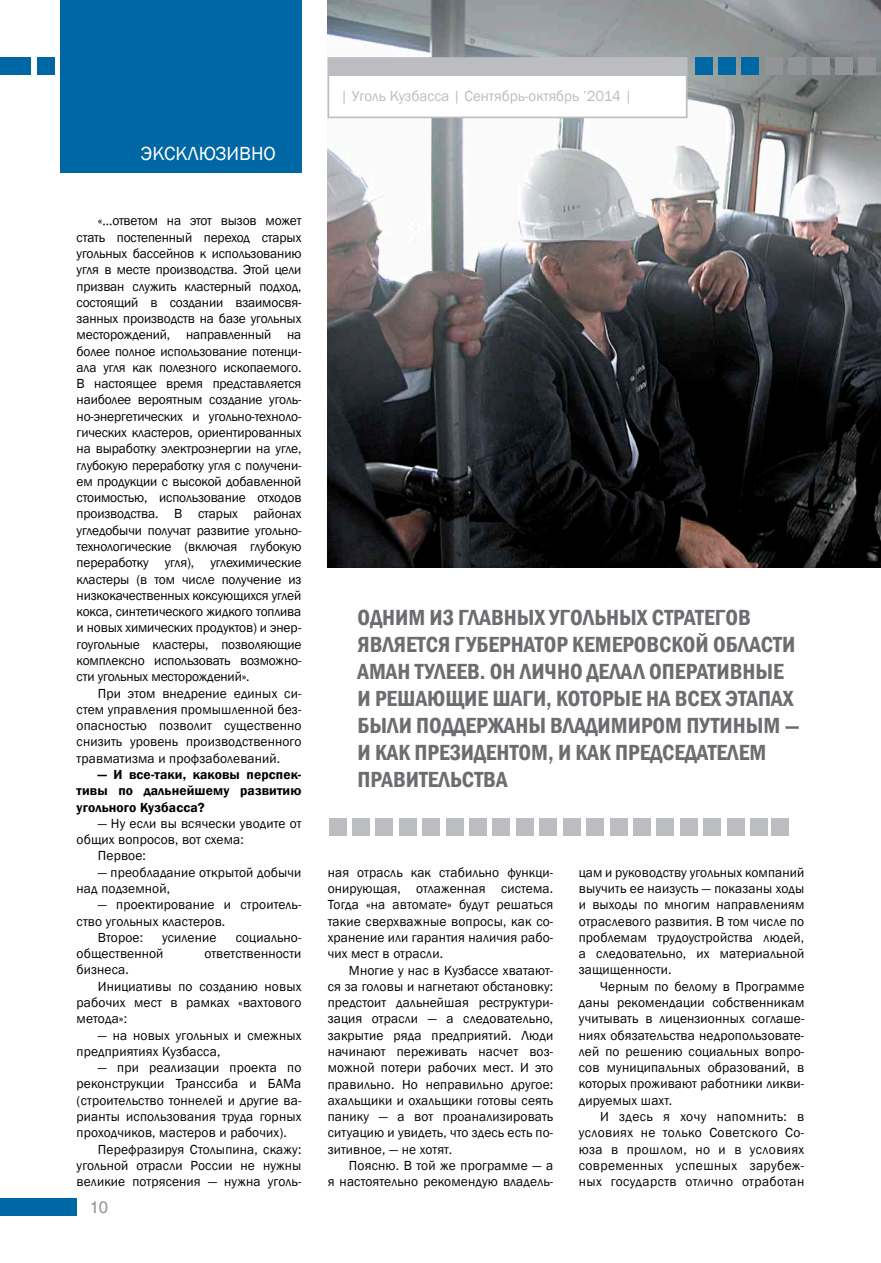
<style>
.page{position:relative;width:881px;height:1263px;background:#fff}
.page>*{position:absolute;margin:0;border:0;box-sizing:border-box;transform-origin:0 0}
.t1{font:600 condensed 22.5px/27px "Franklin Gothic";color:#6d6d71}
.t2{font:19.5px "Franklin Gothic";color:#fff}
.t3{font:16.5px "Helios";color:#939498}
.t4{font:15px "Franklin Gothic";color:#bbbdc0}
.t5{font:13.5px/16.4px "Franklin Gothic";letter-spacing:.01em;color:#000;text-align:justify}
.t6{font:600 13.5px/16.4px "Franklin Gothic";letter-spacing:.01em;color:#000;text-align:justify}
</style>
<div class="page">
<img style="left:327px;top:0;width:553px;height:568px">
<svg style="left:327px;top:57px;width:360px;height:61px"></svg>
<div style="left:858px;top:58px;width:17px;height:17px;background:#939498"></div>
<div style="left:327px;top:59px;width:359px;height:17px;background:#bbbdc0"></div>
<div style="left:0;top:1198px;width:77px;height:17px;background:#0067a5"></div>
<div style="left:835px;top:58px;width:17px;height:17px;background:#939498"></div>
<div style="left:811px;top:58px;width:17px;height:17px;background:#939498"></div>
<div style="left:788px;top:58px;width:17px;height:17px;background:#939498"></div>
<div style="left:765px;top:58px;width:17px;height:17px;background:#939498"></div>
<div style="left:741px;top:58px;width:17px;height:17px;background:#0067a5"></div>
<div style="left:718px;top:58px;width:17px;height:17px;background:#0067a5"></div>
<div style="left:694px;top:58px;width:17px;height:17px;background:#0067a5"></div>
<div style="left:37px;top:58px;width:17px;height:17px;background:#0067a5"></div>
<div style="left:0;top:58px;width:30px;height:17px;background:#0067a5"></div>
<div style="left:60px;top:1px;width:242px;height:172px;background:#0067a5"></div>
<div style="left:446px;top:819px;width:17px;height:17px;background:#bbbdc0"></div>
<div style="left:422px;top:819px;width:17px;height:17px;background:#bbbdc0"></div>
<div style="left:399px;top:819px;width:17px;height:17px;background:#bbbdc0"></div>
<div style="left:376px;top:819px;width:17px;height:17px;background:#bbbdc0"></div>
<div style="left:352px;top:819px;width:17px;height:17px;background:#bbbdc0"></div>
<div style="left:329px;top:819px;width:17px;height:17px;background:#bbbdc0"></div>
<div style="left:469px;top:819px;width:17px;height:17px;background:#bbbdc0"></div>
<div style="left:492px;top:819px;width:17px;height:17px;background:#bbbdc0"></div>
<div style="left:516px;top:819px;width:17px;height:17px;background:#bbbdc0"></div>
<div style="left:539px;top:819px;width:17px;height:17px;background:#bbbdc0"></div>
<div style="left:563px;top:819px;width:17px;height:17px;background:#bbbdc0"></div>
<div style="left:586px;top:819px;width:17px;height:17px;background:#bbbdc0"></div>
<div style="left:609px;top:819px;width:17px;height:17px;background:#bbbdc0"></div>
<div style="left:633px;top:819px;width:17px;height:17px;background:#bbbdc0"></div>
<div style="left:656px;top:819px;width:17px;height:17px;background:#bbbdc0"></div>
<div style="left:680px;top:819px;width:17px;height:17px;background:#bbbdc0"></div>
<div style="left:703px;top:819px;width:17px;height:17px;background:#bbbdc0"></div>
<div style="left:726px;top:819px;width:17px;height:17px;background:#bbbdc0"></div>
<div style="left:750px;top:819px;width:17px;height:17px;background:#bbbdc0"></div>
<div style="left:771px;top:819px;width:17px;height:17px;background:#bbbdc0"></div>
<h2 class="t2" style="left:141px;top:141px;width:136px">ЭКСКЛЮЗИВНО</h2>
<p class="t5" style="left:77px;top:213px;width:226px;text-indent:21px">«…ответом на этот вызов может стать постепенный переход старых угольных бассейнов к использованию угля в месте производства. Этой цели призван служить кластерный подход, состоящий в создании взаимосвя&shy;занных производств на базе угольных месторождений, направленный на более полное использование потенци&shy;ала угля как полезного ископаемого.<br>В настоящее время представляется наиболее вероятным создание уголь&shy;но-энергетических и угольно-техноло&shy;гических кластеров, ориентированных на выработку электроэнергии на угле, глубокую переработку угля с получени&shy;ем продукции с высокой добавленной стоимостью, использование отходов производства. В старых районах угледобычи получат развитие угольно&shy;технологические (включая глубокую переработку угля), углехимические кластеры (в том числе получение из низкокачественных коксующихся углей кокса, синтетического жидкого топлива и новых химических продуктов) и энер&shy;гоугольные кластеры, позволяющие комплексно использовать возможно&shy;сти угольных месторождений».</p>
<p class="t5" style="left:77px;top:685px;width:226px;text-indent:21px">При этом внедрение единых си&shy;стем управления промышленной без&shy;опасностью позволит существенно снизить уровень производственного травматизма и профзаболеваний.</p>
<p class="t6" style="left:77px;top:766px;width:226px;text-indent:21px">— И все-таки, каковы перспек&shy;тивы по дальнейшему развитию угольного Кузбасса?</p>
<p class="t5" style="left:98px;top:815px;width:205px">— Ну если вы всячески уводите от</p>
<p class="t5" style="left:77px;top:832px;width:169px">общих вопросов, вот схема:</p>
<p class="t5" style="left:98px;top:848px;width:50px">Первое:</p>
<p class="t5" style="left:77px;top:864px;width:226px;text-indent:21px">— преобладание открытой добычи над подземной,</p>
<p class="t5" style="left:98px;top:897px;width:205px">— проектирование и строитель-</p>
<p class="t5" style="left:77px;top:913px;width:150px">ство угольных кластеров.</p>
<p class="t5" style="left:98px;top:929px;width:47px">Второе:</p>
<p class="t5" style="left:162px;top:929px;width:56px">усиление</p>
<p class="t5" style="left:235px;top:929px;width:67px">социально-</p>
<p class="t5" style="left:77px;top:946px;width:88px">общественной</p>
<p class="t5" style="left:204px;top:946px;width:98px">ответственности</p>
<p class="t5" style="left:77px;top:962px;width:54px">бизнеса.</p>
<p class="t5" style="left:98px;top:978px;width:205px">Инициативы по созданию новых</p>
<p class="t5" style="left:77px;top:994px;width:226px">рабочих мест в рамках «вахтового</p>
<p class="t5" style="left:77px;top:1011px;width:52px">метода»:</p>
<p class="t5" style="left:77px;top:1027px;width:226px;text-indent:21px">— на новых угольных и смежных предприятиях Кузбасса,</p>
<p class="t5" style="left:77px;top:1060px;width:226px;text-indent:21px">— при реализации проекта по реконструкции Транссиба и БАМа (строительство тоннелей и другие ва&shy;рианты использования труда горных проходчиков, мастеров и рабочих).</p>
<p class="t5" style="left:77px;top:1141px;width:226px;text-indent:21px">Перефразируя Столыпина, скажу: угольной отрасли России не нужны великие потрясения — нужна уголь-</p>
<p class="t3" style="left:90px;top:1197px;width:20px">10</p>
<p class="t4" style="left:340px;top:87px;width:293px">| Уголь Кузбасса | Сентябрь-октябрь ’2014 |</p>
<p class="t1" style="left:357px;top:603px;width:443px">ОДНИМ ИЗ ГЛАВНЫХ УГОЛЬНЫХ СТРАТЕГОВ ЯВЛЯЕТСЯ ГУБЕРНАТОР КЕМЕРОВСКОЙ ОБЛАСТИ АМАН ТУЛЕЕВ. ОН ЛИЧНО ДЕЛАЛ ОПЕРАТИВНЫЕ И РЕШАЮЩИЕ ШАГИ, КОТОРЫЕ НА ВСЕХ ЭТАПАХ БЫЛИ ПОДДЕРЖАНЫ ВЛАДИМИРОМ ПУТИНЫМ — И КАК ПРЕЗИДЕНТОМ, И КАК ПРЕДСЕДАТЕЛЕМ ПРАВИТЕЛЬСТВА</p>
<p class="t5" style="left:327px;top:864px;width:227px">ная отрасль как стабильно функци&shy;онирующая, отлаженная система.<br>Тогда «на автомате» будут решаться такие сверхважные вопросы, как со&shy;хранение или гарантия наличия рабо&shy;чих мест в отрасли.</p>
<p class="t5" style="left:327px;top:962px;width:227px;text-indent:21px">Многие у нас в Кузбассе хватают&shy;ся за головы и нагнетают обстановку: предстоит дальнейшая реструктури&shy;зация отрасли — а следовательно, закрытие ряда предприятий. Люди начинают переживать насчет воз&shy;можной потери рабочих мест. И это правильно. Но неправильно другое: ахальщики и охальщики готовы сеять панику — а вот проанализировать ситуацию и увидеть, что здесь есть по&shy;зитивное, — не хотят.</p>
<p class="t5" style="left:327px;top:1157px;width:227px;text-align:right">Поясню. В той же программе — а<br>я настоятельно рекомендую владель-</p>
<p class="t5" style="left:578px;top:864px;width:227px">цам и руководству угольных компаний выучить ее наизусть — показаны ходы и выходы по многим направлениям отраслевого развития. В том числе по проблемам трудоустройства людей, а следовательно, их материальной защищенности.</p>
<p class="t5" style="left:578px;top:978px;width:227px;text-indent:21px">Черным по белому в Программе даны рекомендации собственникам учитывать в лицензионных соглаше&shy;ниях обязательства недропользовате&shy;лей по решению социальных вопро&shy;сов муниципальных образований, в которых проживают работники ликви&shy;дируемых шахт.</p>
<p class="t5" style="left:578px;top:1109px;width:227px;text-indent:21px">И здесь я хочу напомнить: в условиях не только Советского Со&shy;юза в прошлом, но и в условиях современных успешных зарубеж&shy;ных государств отлично отработан</p>
</div>
